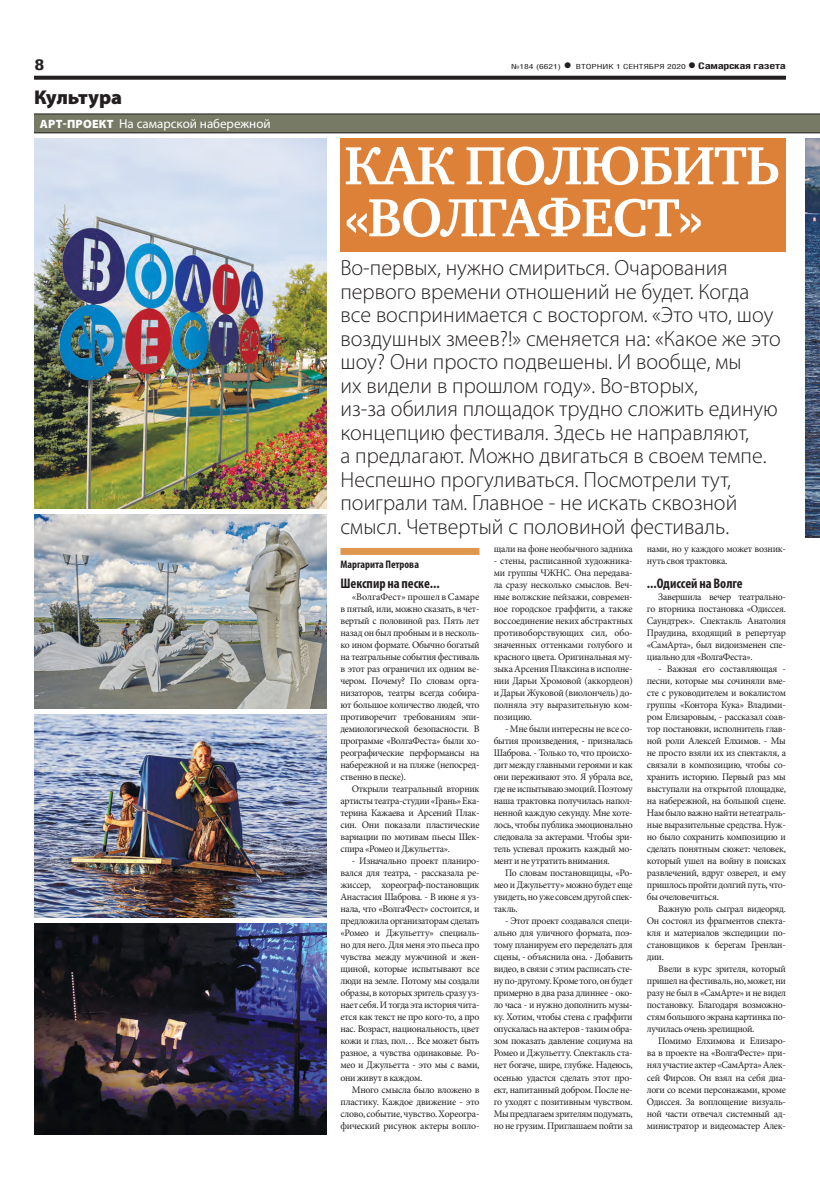
<style>
.page{position:relative;width:820px;height:1191px;background:#fff}
.page>*{position:absolute;margin:0;border:0;box-sizing:border-box;transform-origin:0 0}
.ЗАГОЛОВОК{font:700 55px/52px "Charter C";letter-spacing:-.02em;color:#fff}
.ПОДЗАГОЛОВОК{font:300 22px/23.5px "Myriad Pro";color:#231f20}
.рубрика{font:900 20px "Myriad Pro";color:#231f20}
.t1{font:700 15px "Helios Cond";color:#231f20;scale:1.4 1}
.ЗАГ_в_ТЕКСТЕ{font:700 condensed 14px "Myriad Pro";color:#231f20}
.надзаголовок{font:13px "Myriad Pro";color:#fff}
.АВТОР_цвет__копия{font:700 condensed 11px "Myriad Pro";color:#231f20}
.ОСНОВНОЙ{font:10px/12px "Minion Pro";letter-spacing:-.03em;color:#231f20;text-align:justify}
.t2{font:700 9px "Helios Cond";letter-spacing:-.02em;color:#231f20;scale:1.4 1}
.t3{font:7px "Helios Cond";color:#231f20;scale:1.4 1}
.s1{font-weight:700;font-size:16px}
.s2{font-size:16px}
.s3{font-weight:900;font-size:12px}
</style>
<div class="page">
<svg style="left:34px;top:76px;width:751px;height:4px;background:#322f2f"></svg>
<div style="left:34px;top:114px;width:785px;height:19px;background:#777a65"></div>
<hr style="left:34px;top:114px;width:785px;height:1px;background:#231f20">
<hr style="left:34px;top:133px;width:785px;height:1px;background:#231f20">
<div style="left:340px;top:138px;width:445px;height:114px;background:#de8138"></div>
<div style="left:340px;top:548px;width:139px;height:7px;background:#e0974d"></div>
<img style="left:34px;top:714px;width:292px;height:203px">
<img style="left:34px;top:514px;width:292px;height:194px">
<img style="left:34px;top:138px;width:292px;height:371px">
<img style="left:34px;top:923px;width:292px;height:211px">
<img style="left:805px;top:138px;width:14px;height:400px">
<p class="t1" style="left:34px;top:55px;width:9px">8</p>
<p class="t3" style="left:511px;top:63px;width:126px">№184 (6621) <span class="s1">•</span> ВТОРНИК 1 СЕНТЯБРЯ 2020</p>
<p class="t2" style="left:687px;top:61px;width:72px"><span class="s2">•</span> Самарская газета</p>
<p class="рубрика" style="left:34px;top:86px;width:90px">Культура</p>
<p class="надзаголовок" style="left:40px;top:116px;width:232px"><span class="s3">АРТ-ПРОЕКТ</span> На самарской набережной</p>
<p class="ЗАГОЛОВОК" style="left:344px;top:140px;width:437px">КАК ПОЛЮБИТЬ «ВОЛГАФЕСТ»</p>
<p class="ПОДЗАГОЛОВОК" style="left:340px;top:256px;width:441px">Во-первых, нужно смириться. Очарования первого времени отношений не будет. Когда все воспринимается с восторгом. «Это что, шоу воздушных змеев?!» сменяется на: «Какое же это шоу? Они просто подвешены. И вообще, мы<br>их видели в прошлом году». Во-вторых,<br>из-за обилия площадок трудно сложить единую концепцию фестиваля. Здесь не направляют,<br>а предлагают. Можно двигаться в своем темпе.<br>Неспешно прогуливаться. Посмотрели тут, поиграли там. Главное - не искать сквозной смысл. Четвертый с половиной фестиваль.</p>
<p class="АВТОР_цвет__копия" style="left:340px;top:558px;width:80px">Маргарита Петрова</p>
<p class="ЗАГ_в_ТЕКСТЕ" style="left:340px;top:575px;width:101px">Шекспир на песке...</p>
<p class="ОСНОВНОЙ" style="left:340px;top:591px;width:140px;text-indent:11px">«ВолгаФест» прошел в Самаре в пятый, или, можно сказать, в чет&shy;вертый с половиной раз. Пять лет назад он был пробным и в несколь&shy;ко ином формате. Обычно богатый на театральные события фестиваль в этот раз ограничил их одним ве&shy;чером. Почему? По словам орга&shy;низаторов, театры всегда собира&shy;ют большое количество людей, что противоречит требованиям эпи&shy;демиологической безопасности. В программе «ВолгаФеста» были хо&shy;реографические перформансы на набережной и на пляже (непосред&shy;ственно в песке).</p>
<p class="ОСНОВНОЙ" style="left:340px;top:783px;width:140px;text-indent:11px">Открыли театральный вторник артисты театра-студии «Грань» Ека&shy;терина Кажаева и Арсений Плак&shy;син. Они показали пластические вариации по мотивам пьесы Шек&shy;спира «Ромео и Джульетта».</p>
<p class="ОСНОВНОЙ" style="left:340px;top:855px;width:140px;text-indent:11px">- Изначально проект планиро&shy;вался для театра, - рассказала ре&shy;жиссер, хореограф-постановщик Анастасия Шаброва. - В июне я уз&shy;нала, что «ВолгаФест» состоится, и предложила организаторам сделать «Ромео и Джульетту» специаль&shy;но для него. Для меня это пьеса про чувства между мужчиной и жен&shy;щиной, которые испытывают все люди на земле. Потому мы создали образы, в которых зритель сразу уз&shy;нает себя. И тогда эта история чита&shy;ется как текст не про кого-то, а про нас. Возраст, национальность, цвет кожи и глаз, пол… Все может быть разное, а чувства одинаковые. Ро&shy;мео и Джульетта - это мы с вами, они живут в каждом.</p>
<p class="ОСНОВНОЙ" style="left:340px;top:1083px;width:140px;text-indent:11px">Много смысла было вложено в пластику. Каждое движение - это слово, событие, чувство. Хореогра&shy;фический рисунок актеры вопло-</p>
<p class="ОСНОВНОЙ" style="left:493px;top:543px;width:140px">щали на фоне необычного задника</p>
<p class="ОСНОВНОЙ" style="left:493px;top:555px;width:140px">- стены, расписанной художника&shy;ми группы ЧЖНС. Она передава&shy;ла сразу несколько смыслов. Веч&shy;ные волжские пейзажи, современ&shy;ное городское граффити, а также воссоединение неких абстрактных противоборствующих сил, обо&shy;значенных оттенками голубого и красного цвета. Оригинальная му&shy;зыка Арсения Плаксина в исполне&shy;нии Дарьи Хромовой (аккордеон) и Дарьи Жуковой (виолончель) до&shy;полняла эту выразительную ком&shy;позицию.</p>
<p class="ОСНОВНОЙ" style="left:493px;top:723px;width:140px;text-indent:11px">- Мне были интересны не все со&shy;бытия произведения, - призналась Шаброва. - Только то, что происхо&shy;дит между главными героями и как они переживают это. Я убрала все, где не испытываю эмоций. Поэтому наша трактовка получилась напол&shy;ненной каждую секунду. Мне хоте&shy;лось, чтобы публика эмоционально следовала за актерами. Чтобы зри&shy;тель успевал прожить каждый мо&shy;мент и не утратить внимания.</p>
<p class="ОСНОВНОЙ" style="left:493px;top:867px;width:140px;text-indent:11px">По словам постановщицы, «Ро&shy;мео и Джульетту» можно будет еще увидеть, но уже совсем другой спек&shy;такль.</p>
<p class="ОСНОВНОЙ" style="left:493px;top:915px;width:140px;text-indent:11px">- Этот проект создавался специ&shy;ально для уличного формата, поэ&shy;тому планируем его переделать для сцены, - объяснила она. - Добавить видео, в связи с этим расписать сте&shy;ну по-другому. Кроме того, он будет примерно в два раза длиннее - око&shy;ло часа - и нужно дополнить музы&shy;ку. Хотим, чтобы стена с граффити опускалась на актеров - таким обра&shy;зом показать давление социума на Ромео и Джульетту. Спектакль ста&shy;нет богаче, шире, глубже. Надеюсь, осенью удастся сделать этот про&shy;ект, напитанный добром. После не&shy;го уходят с позитивным чувством.<br>Мы предлагаем зрителям подумать, но не грузим. Приглашаем пойти за</p>
<p class="ОСНОВНОЙ" style="left:646px;top:543px;width:140px">нами, но у каждого может возник&shy;нуть своя трактовка.</p>
<p class="ЗАГ_в_ТЕКСТЕ" style="left:646px;top:575px;width:97px">...Одиссей на Волге</p>
<p class="ОСНОВНОЙ" style="left:646px;top:591px;width:140px;text-indent:11px">Завершила вечер театрально&shy;го вторника постановка «Одиссея.<br>Саундтрек». Спектакль Анатолия Праудина, входящий в репертуар «СамАрта», был видоизменен спе&shy;циально для «ВолгаФеста».</p>
<p class="ОСНОВНОЙ" style="left:646px;top:663px;width:140px;text-indent:11px">- Важная его составляющая - песни, которые мы сочиняли вме&shy;сте с руководителем и вокалистом группы «Контора Кука» Владими&shy;ром Елизаровым, - рассказал соав&shy;тор постановки, исполнитель глав&shy;ной роли Алексей Елхимов. - Мы не просто взяли их из спектакля, а связали в композицию, чтобы со&shy;хранить историю. Первый раз мы выступали на открытой площадке, на набережной, на большой сцене.<br>Нам было важно найти нетеатраль&shy;ные выразительные средства. Нуж&shy;но было сохранить композицию и сделать понятным сюжет: человек, который ушел на войну в поисках развлечений, вдруг озверел, и ему пришлось пройти долгий путь, что&shy;бы очеловечиться.</p>
<p class="ОСНОВНОЙ" style="left:646px;top:903px;width:140px;text-indent:11px">Важную роль сыграл видеоряд.<br>Он состоял из фрагментов спекта&shy;кля и материалов экспедиции по&shy;становщиков к берегам Гренлан&shy;дии.</p>
<p class="ОСНОВНОЙ" style="left:646px;top:963px;width:140px;text-indent:11px">Ввели в курс зрителя, который пришел на фестиваль, но, может, ни разу не был в «СамАрте» и не видел постановку. Благодаря возможно&shy;стям большого экрана картинка по&shy;лучилась очень зрелищной.</p>
<p class="ОСНОВНОЙ" style="left:646px;top:1035px;width:140px;text-indent:11px">Помимо Елхимова и Елизаро&shy;ва в проекте на «ВолгаФесте» при&shy;нял участие актер «СамАрта» Алек&shy;сей Фирсов. Он взял на себя диа&shy;логи со всеми персонажами, кроме Одиссея. За воплощение визуаль&shy;ной части отвечал системный ад&shy;министратор и видеомастер Алек-</p>
</div>
